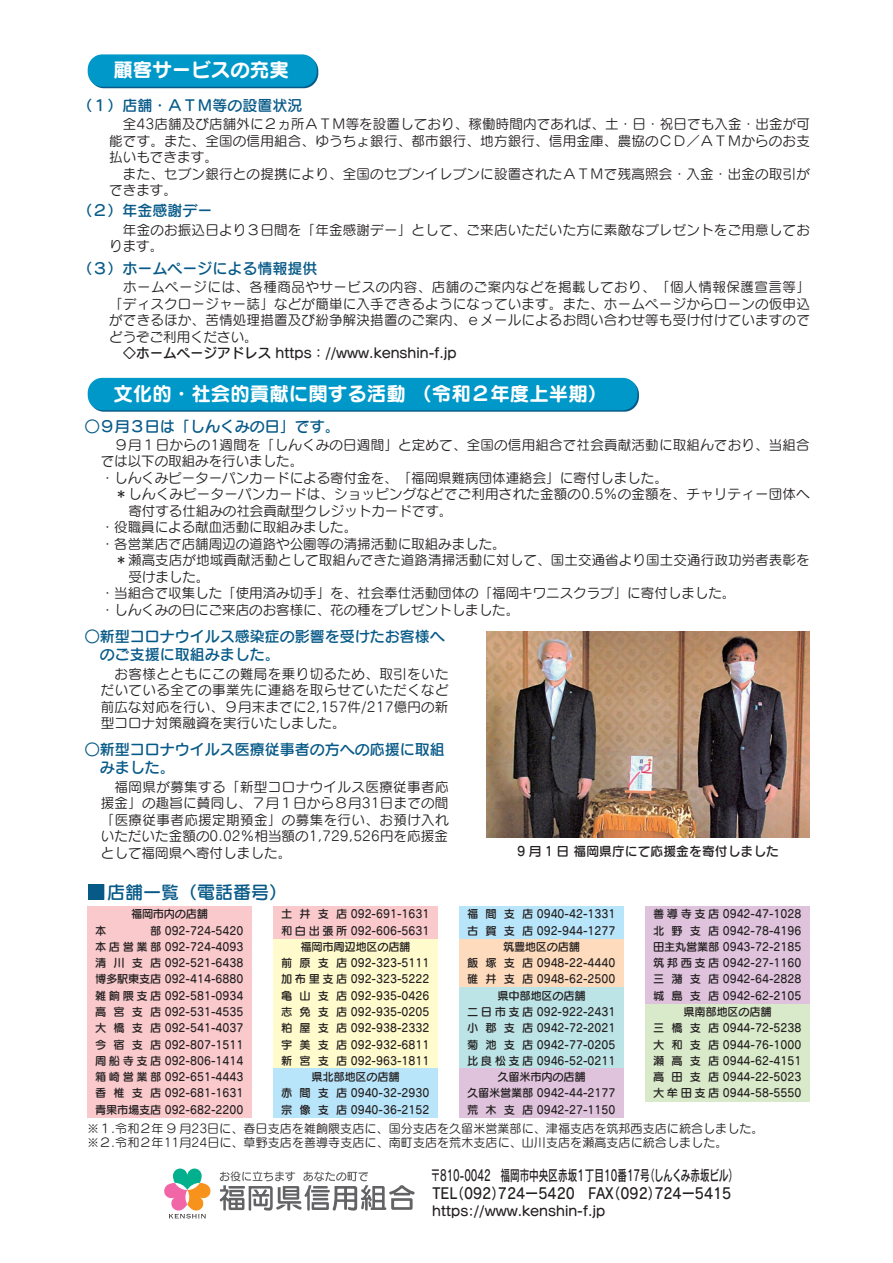
<style>
.page{position:relative;width:893px;height:1263px;background:#fff}
.page>*{position:absolute;margin:0;border:0;box-sizing:border-box;transform-origin:0 0}
.t1{font:19.5px "Seurat Pro B";color:#fff}
.t2{font:18px "Seurat Pro DB";color:#075a88}
.t3{font:15px/18px "Seurat Pro DB";color:#075a88}
.t4{font:15px/18px "Rodin Pro DB";color:#231f20;scale:.64 1}
.t5{font:13.5px/16.5px "Seurat Pro M";letter-spacing:.01em;color:#231f20}
.t6{font:13.5px "Seurat Pro DB";color:#231f20}
.t7{font:12.75px "Seurat Pro DB";letter-spacing:.01em;color:#231f20}
.t8{font:12px/14.4px "Seurat Pro M";letter-spacing:.01em;color:#231f20}
.t9{font:11.25px/16.4px "Seurat Pro DB";color:#231f20;text-align:center}
.t10{font:11.25px "Seurat Pro DB";letter-spacing:-.025em;color:#231f20}
</style>
<div class="page">
<svg style="left:220px;top:1171px;width:195px;height:40px"></svg>
<div style="left:87px;top:906px;width:165px;height:17px;background:#f9c9cc"></div>
<div style="left:273px;top:906px;width:165px;height:17px;background:#f9c9cc"></div>
<div style="left:459px;top:906px;width:165px;height:17px;background:#b9e5fa"></div>
<div style="left:645px;top:906px;width:165px;height:17px;background:#dfc3dd"></div>
<div style="left:87px;top:923px;width:165px;height:16px;background:#f9c9cc"></div>
<div style="left:273px;top:923px;width:165px;height:16px;background:#f9c9cc"></div>
<div style="left:459px;top:923px;width:165px;height:16px;background:#b9e5fa"></div>
<div style="left:645px;top:923px;width:165px;height:16px;background:#dfc3dd"></div>
<div style="left:87px;top:939px;width:165px;height:16px;background:#f9c9cc"></div>
<div style="left:273px;top:939px;width:165px;height:16px;background:#fffbcc"></div>
<div style="left:459px;top:939px;width:165px;height:16px;background:#fddbbc"></div>
<div style="left:645px;top:939px;width:165px;height:16px;background:#dfc3dd"></div>
<div style="left:87px;top:955px;width:165px;height:16px;background:#f9c9cc"></div>
<div style="left:273px;top:955px;width:165px;height:16px;background:#fffbcc"></div>
<div style="left:459px;top:955px;width:165px;height:16px;background:#fddbbc"></div>
<div style="left:645px;top:955px;width:165px;height:16px;background:#dfc3dd"></div>
<div style="left:87px;top:971px;width:165px;height:17px;background:#f9c9cc"></div>
<div style="left:273px;top:971px;width:165px;height:17px;background:#fffbcc"></div>
<div style="left:459px;top:971px;width:165px;height:17px;background:#fddbbc"></div>
<div style="left:645px;top:971px;width:165px;height:17px;background:#dfc3dd"></div>
<div style="left:87px;top:988px;width:165px;height:16px;background:#f9c9cc"></div>
<div style="left:273px;top:988px;width:165px;height:16px;background:#fffbcc"></div>
<div style="left:459px;top:988px;width:165px;height:16px;background:#bce3e5"></div>
<div style="left:645px;top:988px;width:165px;height:16px;background:#dfc3dd"></div>
<div style="left:87px;top:1004px;width:165px;height:16px;background:#f9c9cc"></div>
<div style="left:273px;top:1004px;width:165px;height:16px;background:#fffbcc"></div>
<div style="left:459px;top:1004px;width:165px;height:16px;background:#bce3e5"></div>
<div style="left:645px;top:1004px;width:165px;height:16px;background:#d9eaca"></div>
<div style="left:87px;top:1020px;width:165px;height:16px;background:#f9c9cc"></div>
<div style="left:273px;top:1020px;width:165px;height:16px;background:#fffbcc"></div>
<div style="left:459px;top:1020px;width:165px;height:16px;background:#bce3e5"></div>
<div style="left:645px;top:1020px;width:165px;height:16px;background:#d9eaca"></div>
<div style="left:87px;top:1036px;width:165px;height:16px;background:#f9c9cc"></div>
<div style="left:273px;top:1036px;width:165px;height:16px;background:#fffbcc"></div>
<div style="left:459px;top:1036px;width:165px;height:16px;background:#bce3e5"></div>
<div style="left:645px;top:1036px;width:165px;height:16px;background:#d9eaca"></div>
<div style="left:87px;top:1052px;width:165px;height:17px;background:#f9c9cc"></div>
<div style="left:273px;top:1052px;width:165px;height:17px;background:#fffbcc"></div>
<div style="left:459px;top:1052px;width:165px;height:17px;background:#bce3e5"></div>
<div style="left:645px;top:1052px;width:165px;height:17px;background:#d9eaca"></div>
<div style="left:87px;top:1069px;width:165px;height:16px;background:#f9c9cc"></div>
<div style="left:273px;top:1069px;width:165px;height:16px;background:#b9e5fa"></div>
<div style="left:459px;top:1069px;width:165px;height:16px;background:#dfc3dd"></div>
<div style="left:645px;top:1069px;width:165px;height:16px;background:#d9eaca"></div>
<div style="left:87px;top:1085px;width:165px;height:16px;background:#f9c9cc"></div>
<div style="left:273px;top:1085px;width:165px;height:16px;background:#b9e5fa"></div>
<div style="left:459px;top:1085px;width:165px;height:16px;background:#dfc3dd"></div>
<div style="left:645px;top:1085px;width:165px;height:16px;background:#d9eaca"></div>
<div style="left:87px;top:1101px;width:165px;height:16px;background:#f9c9cc"></div>
<div style="left:273px;top:1101px;width:165px;height:16px;background:#b9e5fa"></div>
<div style="left:459px;top:1101px;width:165px;height:16px;background:#dfc3dd"></div>
<img style="left:486px;top:631px;width:324px;height:207px">
<svg style="left:88px;top:884px;width:16px;height:16px"></svg>
<svg style="left:164px;top:1168px;width:47px;height:50px"></svg>
<div style="left:89px;top:379px;width:550px;height:33px;border:3px solid #075a88;border-radius:13px"></div>
<div style="left:89px;top:379px;width:547px;height:30px;background:#0098c9;border-radius:13px"></div>
<div style="left:88px;top:378px;width:549px;height:32px;border:3px solid #0098c9;border-radius:13px"></div>
<div style="left:89px;top:56px;width:229px;height:32px;border:3px solid #075a88;border-radius:13px"></div>
<div style="left:89px;top:56px;width:226px;height:29px;background:#0098c9;border-radius:13px"></div>
<div style="left:88px;top:54px;width:229px;height:33px;border:3px solid #0098c9;border-radius:13px"></div>
<h1 class="t1" style="left:113px;top:56px;width:177px">顧客サービスの充実</h1>
<p class="t3" style="left:77px;top:96px;width:226px">（１）店舗・ＡＴＭ等の設置状況</p>
<p class="t5" style="left:109px;top:116px;width:702px">　全43店舗及び店舗外に２ヵ所ＡＴＭ等を設置しており、稼働時間内であれば、土・日・祝日でも入金・出金が可能です。また、全国の信用組合、ゆうちょ銀行、都市銀行、地方銀行、信用金庫、農協のＣＤ／ＡＴＭからのお支払いもできます。<br>　また、セブン銀行との提携により、全国のセブンイレブンに設置されたＡＴＭで残高照会・入金・出金の取引ができます。</p>
<p class="t3" style="left:77px;top:201px;width:136px">（２）年金感謝デー</p>
<p class="t5" style="left:109px;top:221px;width:702px">　年金のお振込日より３日間を「年金感謝デー」として、ご来店いただいた方に素敵なプレゼントをご用意しております。</p>
<p class="t3" style="left:77px;top:259px;width:241px">（３）ホームページによる情報提供</p>
<p class="t5" style="left:109px;top:278px;width:702px;text-align:justify">　ホームページには、各種商品やサービスの内容、店舗のご案内などを掲載しており、「個人情報保護宣言等」「ディスクロージャー誌」などが簡単に入手できるようになっています。また、ホームページからローンの仮申込ができるほか、苦情処理措置及び紛争解決措置のご案内、ｅメールによるお問い合わせ等も受け付けていますのでどうぞご利用ください。</p>
<p class="t6" style="left:109px;top:344px;width:349px">　◇ホームページアドレス https：//www.kenshin-f.jp</p>
<h1 class="t1" style="left:113px;top:380px;width:495px">文化的・社会的貢献に関する活動 （令和２年度上半期）</h1>
<p class="t3" style="left:85px;top:417px;width:256px">○９月３日は「しんくみの日」です。</p>
<p class="t5" style="left:101px;top:436px;width:710px">　９月１日からの1週間を「しんくみの日週間」と定めて、全国の信用組合で社会貢献活動に取組んでおり、当組合では以下の取組みを行いました。<br>・しんくみピーターパンカードによる寄付金を、「福岡県難病団体連絡会」に寄付しました。<br>　＊しんくみピーターパンカードは、ショッピングなどでご利用された金額の0.5％の金額を、チャリティー団体へ　　寄付する仕組みの社会貢献型クレジットカードです。<br>・役職員による献血活動に取組みました。<br>・各営業店で店舗周辺の道路や公園等の清掃活動に取組みました。<br>　＊瀬高支店が地域貢献活動として取組んできた道路清掃活動に対して、国土交通省より国土交通行政功労者表彰を　　受けました。<br>・当組合で収集した「使用済み切手」を、社会奉仕活動団体の「福岡キワニスクラブ」に寄付しました。<br>・しんくみの日にご来店のお客様に、花の種をプレゼントしました。</p>
<p class="t3" style="left:85px;top:627px;width:362px">○新型コロナウイルス感染症の影響を受けたお客様へ　のご支援に取組みました。</p>
<p class="t5" style="left:101px;top:665px;width:349px;text-align:justify;text-indent:14px">お客様とともにこの難局を乗り切るため、取引をいただいている全ての事業先に連絡を取らせていただくなど前広な対応を行い、９月末までに2,157件/217億円の新型コロナ対策融資を実行いたしました。</p>
<p class="t3" style="left:85px;top:740px;width:362px">○新型コロナウイルス医療従事者の方への応援に取組　みました。</p>
<p class="t5" style="left:101px;top:778px;width:349px;text-align:justify;text-indent:14px">福岡県が募集する「新型コロナウイルス医療従事者応援金」の趣旨に賛同し、７月１日から８月31日までの間「医療従事者応援定期預金」の募集を行い、お預け入れいただいた金額の0.02％相当額の1,729,526円を応援金として福岡県へ寄付しました。</p>
<p class="t7" style="left:517px;top:843px;width:263px">9 月 1 日 福岡県庁にて応援金を寄付しました</p>
<h2 class="t2" style="left:107px;top:880px;width:182px">店舗一覧（電話番号）</h2>
<p class="t10" style="left:131px;top:907px;width:79px">福岡市内の店舗</p>
<p class="t9" style="left:95px;top:922px;width:13px">本</p>
<p class="t9" style="left:95px;top:922px;width:150px;text-align:justify;text-indent:55px">部 092-724-5420本店営業部 092-724-4093清 川 支 店 092-521-6438博多駅東支店 092-414-6880雑餉隈支店 092-581-0934高 宮 支 店 092-531-4535大 橋 支 店 092-541-4037今 宿 支 店 092-807-1511周船寺支店 092-806-1414箱崎営業部 092-651-4443香 椎 支 店 092-681-1631青果市場支店 092-682-2200</p>
<p class="t9" style="left:281px;top:905px;width:150px">土 井 支 店 092-691-1631和白出張所 092-606-5631福岡市周辺地区の店舗<br>前 原 支 店 092-323-5111加布里支店 092-323-5222亀 山 支 店 092-935-0426志 免 支 店 092-935-0205粕 屋 支 店 092-938-2332宇 美 支 店 092-932-6811新 宮 支 店 092-963-1811県北部地区の店舗<br>赤 間 支 店 0940-32-2930宗 像 支 店 0940-36-2152</p>
<p class="t9" style="left:467px;top:905px;width:150px">福 間 支 店 0940-42-1331古 賀 支 店 092-944-1277筑豊地区の店舗<br>飯 塚 支 店 0948-22-4440碓 井 支 店 0948-62-2500県中部地区の店舗<br>二日市支店 092-922-2431小 郡 支 店 0942-72-2021菊 池 支 店 0942-77-0205比良松支店 0946-52-0211久留米市内の店舗<br>久留米営業部 0942-44-2177荒 木 支 店 0942-27-1150</p>
<p class="t9" style="left:653px;top:905px;width:150px">善導寺支店 0942-47-1028北 野 支 店 0942-78-4196田主丸営業部 0943-72-2185筑邦西支店 0942-27-1160三 潴 支 店 0942-64-2828城 島 支 店 0942-62-2105県南部地区の店舗<br>三 橋 支 店 0944-72-5238大 和 支 店 0944-76-1000瀬 高 支 店 0944-62-4151高 田 支 店 0944-22-5023大牟田支店 0944-58-5550</p>
<p class="t8" style="left:87px;top:1121px;width:678px">※１.令和２年９月23日に、春日支店を雑餉隈支店に、国分支店を久留米営業部に、津福支店を筑邦西支店に統合しました。※２.令和２年11月24日に、草野支店を善導寺支店に、南町支店を荒木支店に、山川支店を瀬高支店に統合しました。</p>
<p class="t4" style="left:431px;top:1166px;width:482px">〒810-0042　福岡市中央区赤坂１丁目10番17号（しんくみ赤坂ビル）<br>TEL（092）724ー5420　FAX（092）724ー5415</p>
<p class="t6" style="left:432px;top:1202px;width:174px">https://www.kenshin-f.jp</p>
</div>
